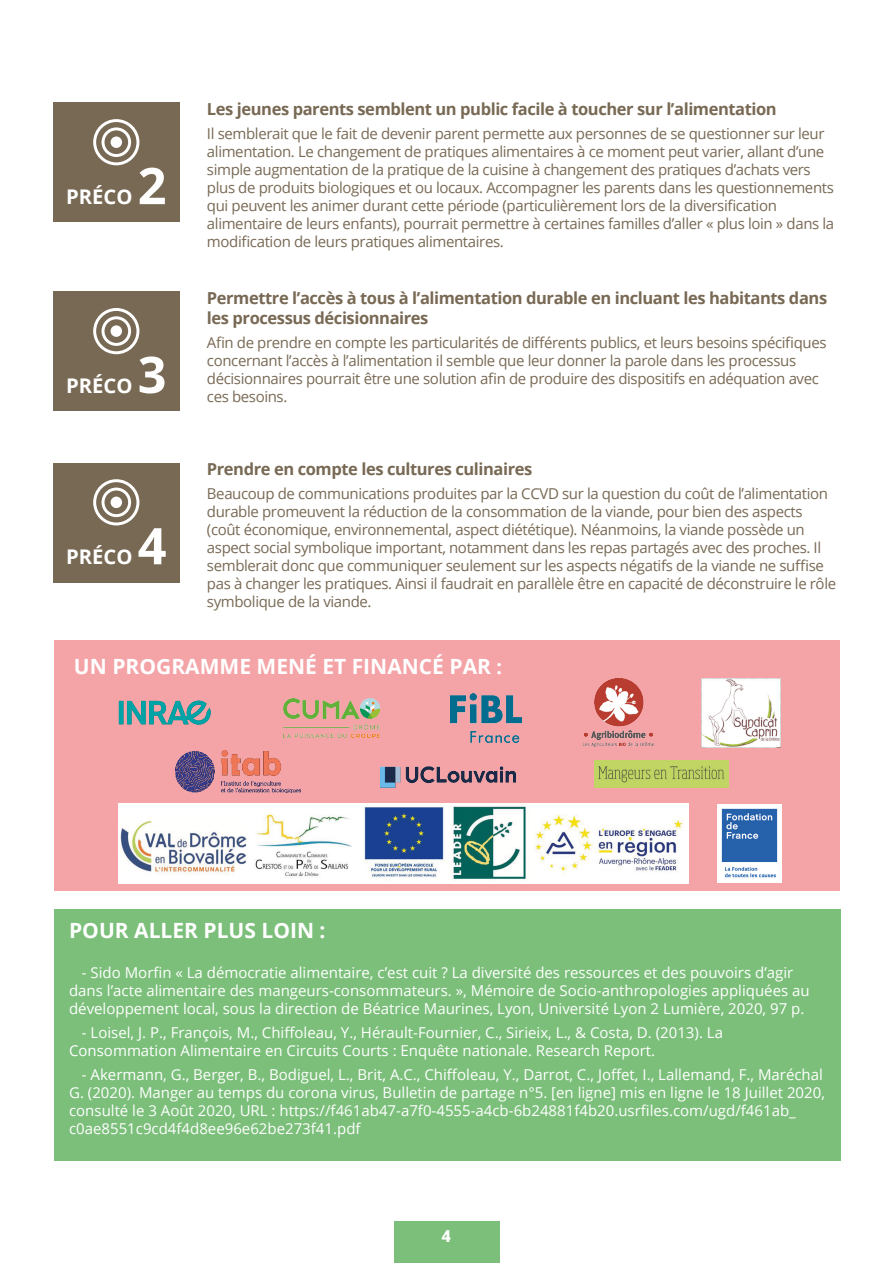
<style>
.page{position:relative;width:893px;height:1263px;background:#fff}
.page>*{position:absolute;margin:0;border:0;box-sizing:border-box;transform-origin:0 0}
.t1{font:700 50.55px "Open Sans";color:#fff}
.t2{font:700 21px "Open Sans";color:#fff}
.t3{font:700 20.25px "Open Sans";color:#fff}
.t4{font:700 16.5px/19.8px "Open Sans";letter-spacing:-.025em;color:#786954}
.t5{font:900 16.5px "Roboto";color:#fff}
.t6{font:15px/18px "Open Sans";letter-spacing:-.025em;color:#786954}
.t7{font:15px/18px "Open Sans";color:#fff}
.s1{font-size:19.5px}
</style>
<div class="page">
<div style="left:54px;top:640px;width:786px;height:251px;background:#f4a3a7"></div>
<img style="left:718px;top:804px;width:64px;height:79px">
<img style="left:119px;top:803px;width:569px;height:81px">
<img style="left:380px;top:766px;width:136px;height:22px">
<img style="left:451px;top:694px;width:70px;height:49px">
<img style="left:584px;top:678px;width:69px;height:69px">
<img style="left:283px;top:699px;width:98px;height:39px">
<img style="left:701px;top:678px;width:79px;height:69px">
<img style="left:176px;top:751px;width:125px;height:41px">
<img style="left:594px;top:760px;width:134px;height:28px">
<div style="left:54px;top:909px;width:786px;height:251px;background:#7bbf7a"></div>
<div style="left:394px;top:1221px;width:106px;height:42px;background:#7bbf7a"></div>
<div style="left:53px;top:103px;width:126px;height:119px;background:#786954"></div>
<div style="left:93px;top:119px;width:46px;height:46px;border:3px solid #fff;border-radius:50%"></div>
<div style="left:102px;top:127px;width:29px;height:30px;border:3px solid #fff;border-radius:50%"></div>
<div style="left:111px;top:136px;width:11px;height:12px;background:#fff;border-radius:50%"></div>
<div style="left:53px;top:291px;width:126px;height:120px;background:#786954"></div>
<div style="left:93px;top:308px;width:46px;height:46px;border:3px solid #fff;border-radius:50%"></div>
<div style="left:102px;top:316px;width:29px;height:30px;border:3px solid #fff;border-radius:50%"></div>
<div style="left:111px;top:325px;width:11px;height:12px;background:#fff;border-radius:50%"></div>
<div style="left:53px;top:463px;width:126px;height:119px;background:#786954"></div>
<div style="left:93px;top:479px;width:46px;height:46px;border:3px solid #fff;border-radius:50%"></div>
<div style="left:102px;top:488px;width:29px;height:29px;border:3px solid #fff;border-radius:50%"></div>
<div style="left:111px;top:497px;width:11px;height:11px;background:#fff;border-radius:50%"></div>
<hr style="left:119px;top:701px;width:4px;height:23px;background:#00a3a6">
<svg style="left:127px;top:701px;width:84px;height:23px"></svg>
<p class="t3" style="left:66px;top:182px;width:68px">PRÉCO</p>
<p class="t1" style="left:138px;top:150px;width:30px">2</p>
<p class="t3" style="left:66px;top:371px;width:68px">PRÉCO</p>
<p class="t1" style="left:138px;top:339px;width:30px">3</p>
<p class="t1" style="left:138px;top:510px;width:30px">4</p>
<p class="t3" style="left:66px;top:543px;width:68px">PRÉCO</p>
<p class="t4" style="left:207px;top:99px;width:571px">Les jeunes parents semblent un public facile à toucher sur l’alimentation</p>
<p class="t6" style="left:207px;top:124px;width:629px">Il semblerait que le fait de devenir parent permette aux personnes de se questionner sur leur alimentation. Le changement de pratiques alimentaires à ce moment peut varier, allant d’une simple augmentation de la pratique de la cuisine à changement des pratiques d’achats vers plus de produits biologiques et ou locaux. Accompagner les parents dans les questionnements qui peuvent les animer durant cette période (particulièrement lors de la diversification alimentaire de leurs enfants), pourrait permettre à certaines familles d’aller « plus loin » dans la modification de leurs pratiques alimentaires.</p>
<p class="t4" style="left:207px;top:288px;width:622px">Permettre l’accès à tous à l’alimentation durable en incluant les habitants dans les processus décisionnaires</p>
<p class="t6" style="left:207px;top:333px;width:621px">Afin de prendre en compte les particularités de différents publics, et leurs besoins spécifiques concernant l’accès à l’alimentation il semble que leur donner la parole dans les processus décisionnaires pourrait être une solution afin de produire des dispositifs en adéquation avec ces besoins.</p>
<p class="t4" style="left:207px;top:459px;width:327px">Prendre en compte les cultures culinaires</p>
<p class="t6" style="left:207px;top:484px;width:631px">Beaucoup de communications produites par la CCVD sur la question du coût de l’alimentation durable promeuvent la réduction de la consommation de la viande, pour bien des aspects (coût économique, environnemental, aspect diététique). Néanmoins, la viande possède un aspect social symbolique important, notamment dans les repas partagés avec des proches. Il semblerait donc que communiquer seulement sur les aspects négatifs de la viande ne suffise pas à changer les pratiques. Ainsi il faudrait en parallèle être en capacité de déconstruire le rôle symbolique de la viande.</p>
<p class="t2" style="left:74px;top:651px;width:430px">UN PROGRAMME MENÉ ET FINANCÉ PAR <span class="s1">:</span></p>
<p class="t2" style="left:69px;top:916px;width:258px">POUR ALLER PLUS LOIN :</p>
<p class="t7" style="left:69px;top:963px;width:742px;text-align:center">- Sido Morfin « La démocratie alimentaire, c’est cuit ? La diversité des ressources et des pouvoirs d’agir dans l’acte alimentaire des mangeurs-consommateurs. », Mémoire de Socio-anthropologies appliquées au développement local, sous la direction de Béatrice Maurines, Lyon, Université Lyon 2 Lumière, 2020, 97 p.</p>
<p class="t7" style="left:69px;top:1023px;width:655px;text-indent:13px">- Loisel, J. P., François, M., Chiffoleau, Y., Hérault-Fournier, C., Sirieix, L., &amp; Costa, D. (2013). La<br>Consommation Alimentaire en Circuits Courts : Enquête nationale. Research Report.</p>
<p class="t7" style="left:69px;top:1065px;width:757px;text-indent:13px">- Akermann, G., Berger, B., Bodiguel, L., Brit, A.C., Chiffoleau, Y., Darrot, C., Joffet, I., Lallemand, F., Maréchal G. (2020). Manger au temps du corona virus, Bulletin de partage n°5. [en ligne] mis en ligne le 18 Juillet 2020, consulté le 3 Août 2020, URL : https://f461ab47-a7f0-4555-a4cb-6b24881f4b20.usrfiles.com/ugd/f461ab_ c0ae8551c9cd4f4d8ee96e62be273f41.pdf</p>
<p class="t5" style="left:441px;top:1224px;width:11px">4</p>
</div>
